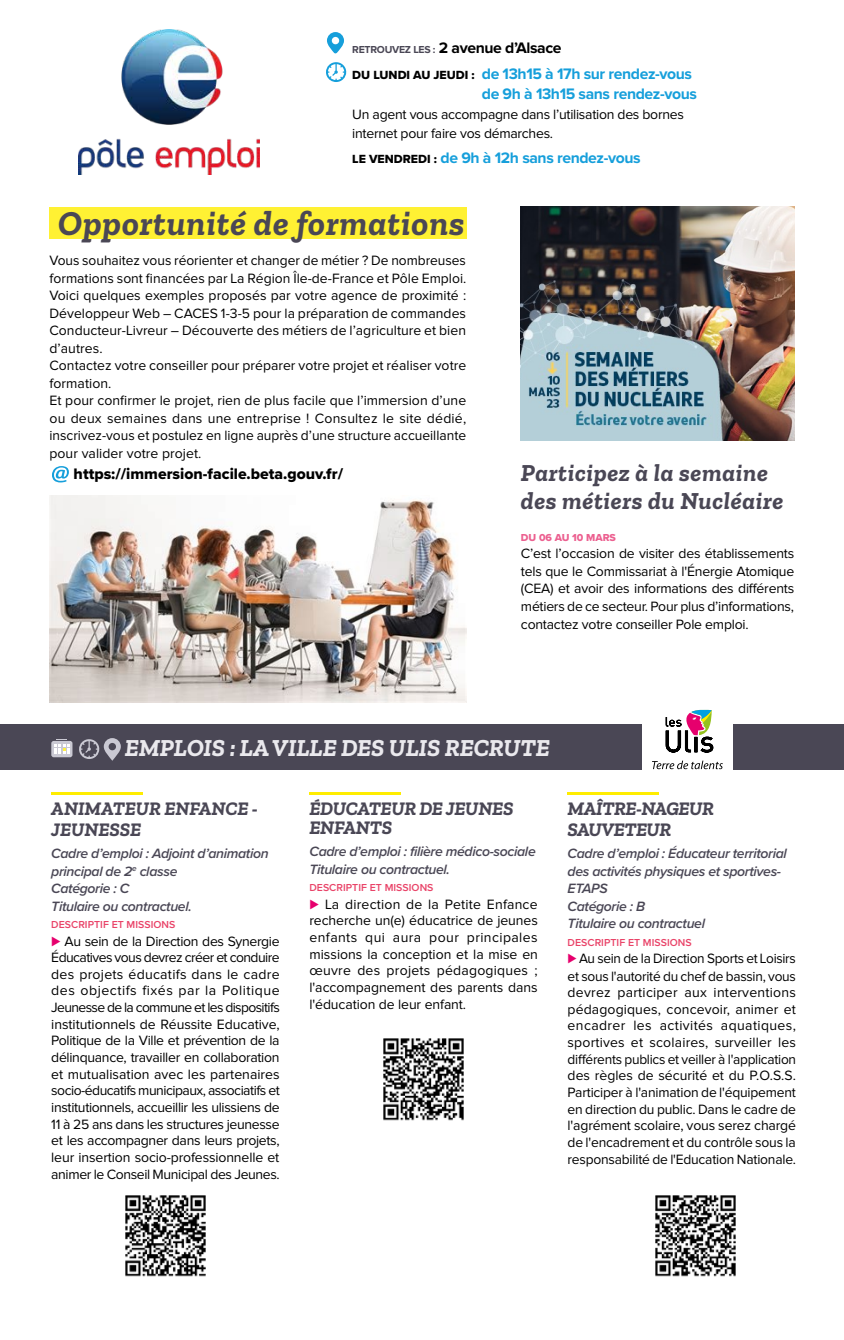
<style>
.page{position:relative;width:844px;height:1340px;background:#fff}
.page>*{position:absolute;margin:0;border:0;box-sizing:border-box;transform-origin:0 0}
.t1{font:italic 700 35px "Zilla Slab";letter-spacing:.025em;color:#4a4755}
.t2{font:italic 700 24.5px/28px "Zilla Slab";letter-spacing:.025em;color:#4a4755}
.t3{font:italic 700 24.5px "Zilla Slab";color:#eae9ed}
.t4{font:italic 700 19.25px/21px "Zilla Slab";letter-spacing:-.01em;color:#4a4755}
.t5{font:700 15.75px/25px "Proxima Nova";letter-spacing:-.025em;color:#169fdb}
.t6{font:15.75px "Proxima Nova Extrabld";color:#000}
.t7{font:14px/16.6px "Proxima Nova";color:#000;text-align:justify}
.t8{font:italic 600 14px/17.5px "Proxima Nova";letter-spacing:-.025em;color:#4a4755}
.t9{font:14px/19.2px "Proxima Nova";letter-spacing:-.02em;color:#000}
.t10{font:600 10.5px "Proxima Nova";letter-spacing:.005em;color:#e94368}
.t11{font:10.5px "Proxima Nova Extrabld";color:#ec6090}
.s1{font-size:10.5px;color:#4a4755}
.s2{color:#000}
.s3{font-family:"Proxima Nova Extrabld";font-weight:400;font-size:12.25px;color:#000}
.s4{font-weight:900;font-size:15.75px;color:#e6006d}
</style>
<div class="page">
<div style="left:0;top:724px;width:843px;height:45px;background:#4a4755"></div>
<div style="left:51px;top:741px;width:21px;height:16px;background:#cac9d3;border-radius:2px"></div>
<svg style="left:54px;top:739px;width:16px;height:15px"></svg>
<svg style="left:79px;top:738px;width:42px;height:22px"></svg>
<div style="left:642px;top:694px;width:91px;height:89px;background:#fff"></div>
<svg style="left:665px;top:709px;width:48px;height:43px"></svg>
<svg style="left:652px;top:760px;width:70px;height:9px"></svg>
<img style="left:79px;top:30px;width:180px;height:144px">
<svg style="left:327px;top:32px;width:17px;height:22px"></svg>
<svg style="left:326px;top:62px;width:21px;height:20px"></svg>
<div style="left:49px;top:207px;width:417px;height:31px;background:#fff133"></div>
<svg style="left:52px;top:466px;width:17px;height:16px"></svg>
<hr style="left:51px;top:792px;width:91px;height:3px;background:#ffed00">
<hr style="left:309px;top:792px;width:91px;height:3px;background:#ffed00">
<hr style="left:567px;top:792px;width:91px;height:3px;background:#ffed00">
<img style="left:125px;top:1195px;width:81px;height:82px">
<img style="left:655px;top:1195px;width:81px;height:82px">
<img style="left:383px;top:1038px;width:81px;height:83px">
<img style="left:521px;top:207px;width:273px;height:233px">
<img style="left:49px;top:495px;width:417px;height:207px">
<p class="t5" style="left:352px;top:36px;width:341px"><span class="s1">RETROUVEZ LES :</span> <span class="s2">2 avenue d’Alsace<br></span><span class="s3">DU LUNDI AU JEUDI :</span> de 13h15 à 17h sur rendez-vous</p>
<p class="t5" style="left:481px;top:81px;width:217px">de 9h à 13h15 sans rendez-vous</p>
<p class="t9" style="left:352px;top:105px;width:333px">Un agent vous accompagne dans l’utilisation des bornes internet pour faire vos démarches.</p>
<p class="t5" style="left:352px;top:146px;width:290px"><span class="s3">LE VENDREDI :</span> de 9h à 12h sans rendez-vous</p>
<h1 class="t1" style="left:58px;top:203px;width:408px">Opportunité de formations</h1>
<p class="t7" style="left:49px;top:252px;width:418px;line-height:17.5px;text-align:left">Vous souhaitez vous réorienter et changer de métier ? De nombreuses formations sont financées par La Région Île-de-France et Pôle Emploi.<br>Voici quelques exemples proposés par votre agence de proximité :<br>Développeur Web – CACES 1-3-5 pour la préparation de commandes Conducteur-Livreur – Découverte des métiers de l’agriculture et bien d’autres.<br>Contactez votre conseiller pour préparer votre projet et réaliser votre formation.<br>Et pour confirmer le projet, rien de plus facile que l’immersion d’une ou deux semaines dans une entreprise ! Consultez le site dédié, inscrivez-vous et postulez en ligne auprès d’une structure accueillante pour valider votre projet.</p>
<p class="t6" style="left:74px;top:462px;width:271px">https://immersion-facile.beta.gouv.fr/</p>
<h2 class="t2" style="left:521px;top:458px;width:264px">Participez à la semaine des métiers du Nucléaire</h2>
<p class="t11" style="left:521px;top:529px;width:96px">DU 06 AU 10 MARS</p>
<p class="t7" style="left:521px;top:545px;width:275px;line-height:17.5px">C’est l’occasion de visiter des établissements tels que le Commissariat à l'Énergie Atomique (CEA) et avoir des informations des différents métiers de ce secteur. Pour plus d’informations, contactez votre conseiller Pole emploi.</p>
<h2 class="t3" style="left:125px;top:733px;width:426px">EMPLOIS : LA VILLE DES ULIS RECRUTE</h2>
<h3 class="t4" style="left:51px;top:797px;width:208px">ANIMATEUR ENFANCE -<br>JEUNESSE</h3>
<p class="t8" style="left:51px;top:844px;width:219px">Cadre d’emploi : Adjoint d’animation principal de 2<sup>e</sup> classe<br>Catégorie : C<br>Titulaire ou contractuel.</p>
<p class="t10" style="left:51px;top:916px;width:125px">DESCRIPTIF ET MISSIONS</p>
<p class="t7" style="left:51px;top:933px;width:230px"><span class="s4">⊲</span> Au sein de la Direction des Synergie Éducatives vous devrez créer et conduire des projets éducatifs dans le cadre des objectifs fixés par la Politique Jeunesse de la commune et les dispositifs institutionnels de Réussite Educative, Politique de la Ville et prévention de la délinquance, travailler en collaboration et mutualisation avec les partenaires socio-éducatifs municipaux, associatifs et institutionnels, accueillir les ulissiens de 11 à 25 ans dans les structures jeunesse et les accompagner dans leurs projets, leur insertion socio-professionnelle et animer le Conseil Municipal des Jeunes.</p>
<h3 class="t4" style="left:309px;top:798px;width:205px;line-height:19.2px">ÉDUCATEUR DE JEUNES<br>ENFANTS</h3>
<p class="t8" style="left:309px;top:842px;width:228px">Cadre d’emploi : filière médico-sociale<br>Titulaire ou contractuel.</p>
<p class="t10" style="left:309px;top:880px;width:125px">DESCRIPTIF ET MISSIONS</p>
<p class="t7" style="left:309px;top:896px;width:230px"><span class="s4">⊲</span> La direction de la Petite Enfance recherche un(e) éducatrice de jeunes enfants qui aura pour principales missions la conception et la mise en œuvre des projets pédagogiques ; l'accompagnement des parents dans l'éducation de leur enfant.</p>
<h3 class="t4" style="left:567px;top:797px;width:148px">MAÎTRE-NAGEUR<br>SAUVETEUR</h3>
<p class="t8" style="left:567px;top:844px;width:221px">Cadre d’emploi : Éducateur territorial des activités physiques et sportives-<br>ETAPS<br>Catégorie : B<br>Titulaire ou contractuel</p>
<p class="t10" style="left:567px;top:934px;width:125px">DESCRIPTIF ET MISSIONS</p>
<p class="t7" style="left:567px;top:950px;width:230px"><span class="s4">⊲</span> Au sein de la Direction Sports et Loisirs et sous l'autorité du chef de bassin, vous devrez participer aux interventions pédagogiques, concevoir, animer et encadrer les activités aquatiques, sportives et scolaires, surveiller les différents publics et veiller à l'application des règles de sécurité et du P.O.S.S.<br>Participer à l'animation de l'équipement en direction du public. Dans le cadre de l'agrément scolaire, vous serez chargé de l'encadrement et du contrôle sous la responsabilité de l'Education Nationale.</p>
</div>
